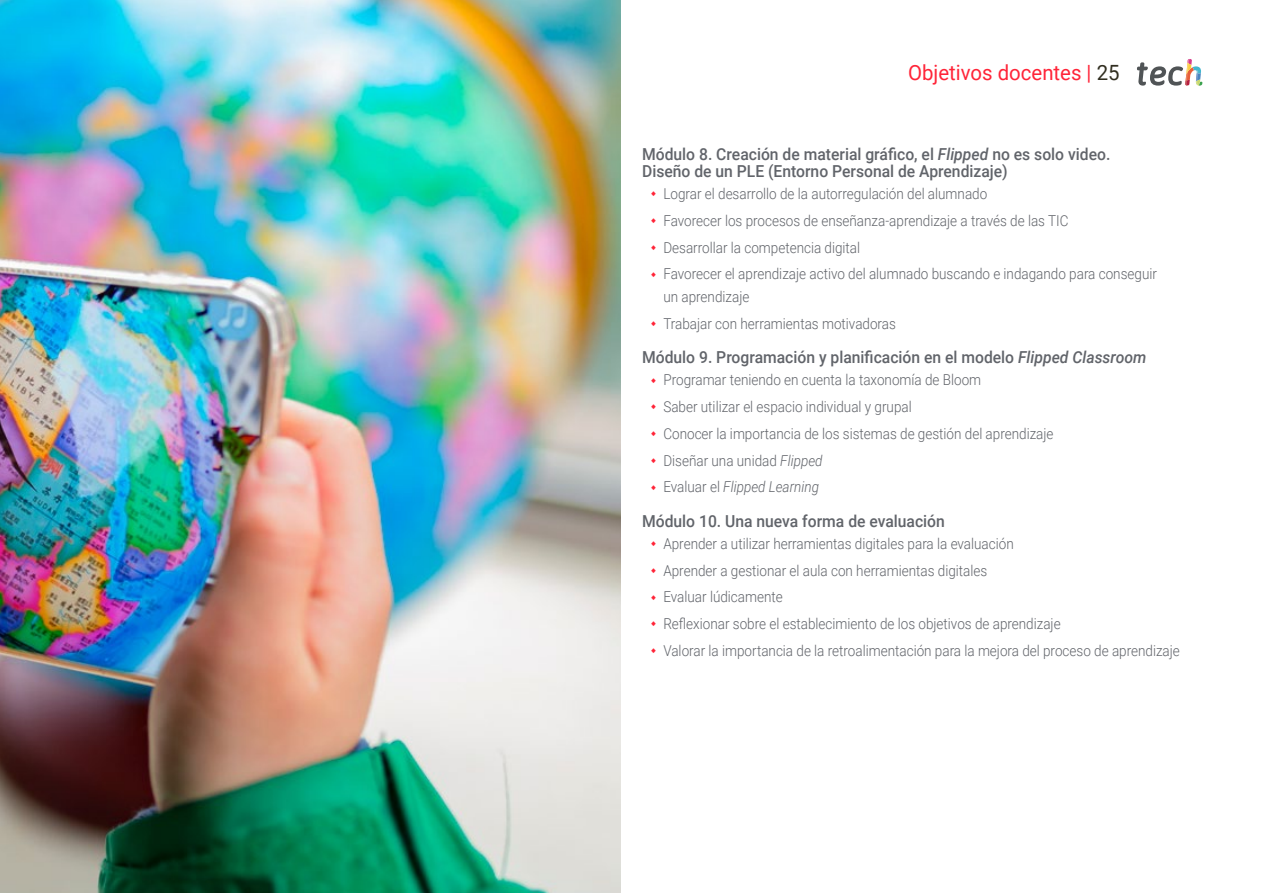
<style>
.page{position:relative;width:1263px;height:893px;background:#fff}
.page>*{position:absolute;margin:0;border:0;box-sizing:border-box;transform-origin:0 0}
.t1{font:21px "Roboto";color:#ff2438}
.t2{font:500 16.5px/16.5px "Roboto";color:#61646a;scale:.95 1}
.t3{font:300 15px/26.7px "Roboto";color:#61646a;scale:.9 1}
.s1{color:#312e20}
.s2{font-style:italic}
</style>
<div class="page">
<svg style="left:1137px;top:59px;width:65px;height:27px"></svg>
<img style="left:0;top:0;width:621px;height:893px">
<h1 class="t1" style="left:908px;top:57px;width:213px">Objetivos docentes | <span class="s1">25</span></h1>
<p class="t2" style="left:642px;top:145px;width:494px">Módulo 8. Creación de material gráfico, el <span class="s2">Flipped</span> no es solo video.<br>Diseño de un PLE (Entorno Personal de Aprendizaje)</p>
<p class="t3" style="left:663px;top:180px;width:550px">Lograr el desarrollo de la autorregulación del alumnado<br>Favorecer los procesos de enseñanza-aprendizaje a través de las TIC<br>Desarrollar la competencia digital<br>Favorecer el aprendizaje activo del alumnado buscando e indagando para conseguir</p>
<p class="t3" style="left:663px;top:283px;width:260px">un aprendizaje<br>Trabajar con herramientas motivadoras</p>
<p class="t2" style="left:642px;top:348px;width:532px">Módulo 9. Programación y planificación en el modelo <span class="s2">Flipped Classroom</span></p>
<p class="t3" style="left:663px;top:366px;width:435px">Programar teniendo en cuenta la taxonomía de Bloom<br>Saber utilizar el espacio individual y grupal<br>Conocer la importancia de los sistemas de gestión del aprendizaje Diseñar una unidad <span class="s2">Flipped<br></span>Evaluar el <span class="s2">Flipped Learning</span></p>
<p class="t2" style="left:642px;top:512px;width:320px">Módulo 10. Una nueva forma de evaluación</p>
<p class="t3" style="left:663px;top:530px;width:575px">Aprender a utilizar herramientas digitales para la evaluación<br>Aprender a gestionar el aula con herramientas digitales<br>Evaluar lúdicamente<br>Reflexionar sobre el establecimiento de los objetivos de aprendizaje<br>Valorar la importancia de la retroalimentación para la mejora del proceso de aprendizaje</p>
</div>
